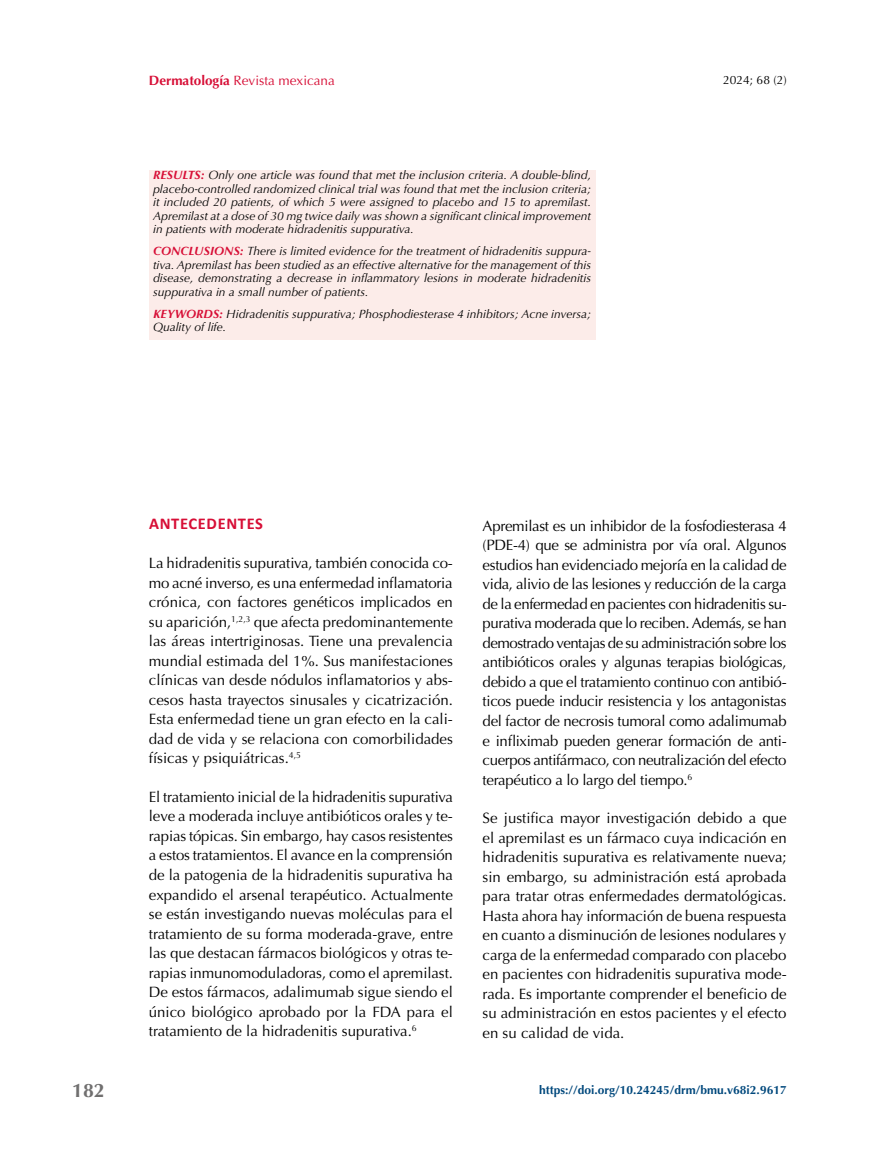
<style>
.page{position:relative;width:893px;height:1149px;background:#fff}
.page>*{position:absolute;margin:0;border:0;box-sizing:border-box;transform-origin:0 0}
.t1{font:700 19.5px "Optima";color:#706f6f}
.t2{font:700 16.5px "Calibri";letter-spacing:.04em;color:#d70e36}
.t3{font:15px/19.5px "Optima";color:#000;text-align:justify}
.t4{font:13.5px "Optima";color:#d70e36}
.t5{font:italic 12px/13.5px "Optima";color:#000;text-align:justify}
.t6{font:700 12px "Optima";color:#02497d}
.t7{font:12px "Optima";color:#000}
.s1{font-weight:700}
.s2{font-weight:700;color:#d70e36}
</style>
<div class="page">
<div style="left:149px;top:170px;width:446px;height:169px;background:#fcece9"></div>
<p class="t4" style="left:149px;top:73px;width:188px"><span class="s1">Dermatología</span> Revista mexicana</p>
<p class="t5" style="left:153px;top:168px;width:440px"><span class="s2">RESULTS:</span> Only one article was found that met the inclusion criteria. A double-blind, placebo-controlled randomized clinical trial was found that met the inclusion criteria; it included 20 patients, of which 5 were assigned to placebo and 15 to apremilast.<br>Apremilast at a dose of 30 mg twice daily was shown a significant clinical improvement in patients with moderate hidradenitis suppurativa.</p>
<p class="t5" style="left:153px;top:244px;width:439px"><span class="s2">CONCLUSIONS:</span> There is limited evidence for the treatment of hidradenitis suppura&shy;tiva. Apremilast has been studied as an effective alternative for the management of this disease, demonstrating a decrease in inflammatory lesions in moderate hidradenitis suppurativa in a small number of patients.</p>
<p class="t5" style="left:153px;top:307px;width:439px"><span class="s2">KEYWORDS:</span> Hidradenitis suppurativa; Phosphodiesterase 4 inhibitors; Acne inversa;<br>Quality of life.</p>
<p class="t7" style="left:723px;top:73px;width:65px">2024; 68 (2)</p>
<h1 class="t1" style="left:72px;top:1079px;width:34px">182</h1>
<p class="t2" style="left:149px;top:512px;width:115px">ANTECEDENTES</p>
<p class="t3" style="left:149px;top:553px;width:306px">La hidradenitis supurativa, también conocida co&shy;mo acné inverso, es una enfermedad inflamatoria crónica, con factores genéticos implicados en su aparición,<sup>1,2,3</sup> que afecta predominantemente las áreas intertriginosas. Tiene una prevalencia mundial estimada del 1%. Sus manifestaciones clínicas van desde nódulos inflamatorios y abs&shy;cesos hasta trayectos sinusales y cicatrización.<br>Esta enfermedad tiene un gran efecto en la cali&shy;dad de vida y se relaciona con comorbilidades físicas y psiquiátricas.<sup>4,5</sup></p>
<p class="t3" style="left:149px;top:787px;width:306px">El tratamiento inicial de la hidradenitis supurativa leve a moderada incluye antibióticos orales y te&shy;rapias tópicas. Sin embargo, hay casos resistentes a estos tratamientos. El avance en la comprensión de la patogenia de la hidradenitis supurativa ha expandido el arsenal terapéutico. Actualmente se están investigando nuevas moléculas para el tratamiento de su forma moderada-grave, entre las que destacan fármacos biológicos y otras te&shy;rapias inmunomoduladoras, como el apremilast.<br>De estos fármacos, adalimumab sigue siendo el único biológico aprobado por la FDA para el tratamiento de la hidradenitis supurativa.<sup>6</sup></p>
<p class="t3" style="left:483px;top:516px;width:306px">Apremilast es un inhibidor de la fosfodiesterasa 4 (PDE-4) que se administra por vía oral. Algunos estudios han evidenciado mejoría en la calidad de vida, alivio de las lesiones y reducción de la carga de la enfermedad en pacientes con hidradenitis su&shy;purativa moderada que lo reciben. Además, se han demostrado ventajas de su administración sobre los antibióticos orales y algunas terapias biológicas, debido a que el tratamiento continuo con antibió&shy;ticos puede inducir resistencia y los antagonistas del factor de necrosis tumoral como adalimumab e infliximab pueden generar formación de anti&shy;cuerpos antifármaco, con neutralización del efecto terapéutico a lo largo del tiempo.<sup>6</sup></p>
<p class="t3" style="left:483px;top:808px;width:306px">Se justifica mayor investigación debido a que el apremilast es un fármaco cuya indicación en hidradenitis supurativa es relativamente nueva; sin embargo, su administración está aprobada para tratar otras enfermedades dermatológicas.<br>Hasta ahora hay información de buena respuesta en cuanto a disminución de lesiones nodulares y carga de la enfermedad comparado con placebo en pacientes con hidradenitis supurativa mode&shy;rada. Es importante comprender el beneficio de su administración en estos pacientes y el efecto en su calidad de vida.</p>
<p class="t6" style="left:539px;top:1082px;width:249px">https://doi.org/10.24245/drm/bmu.v68i2.9617</p>
</div>
